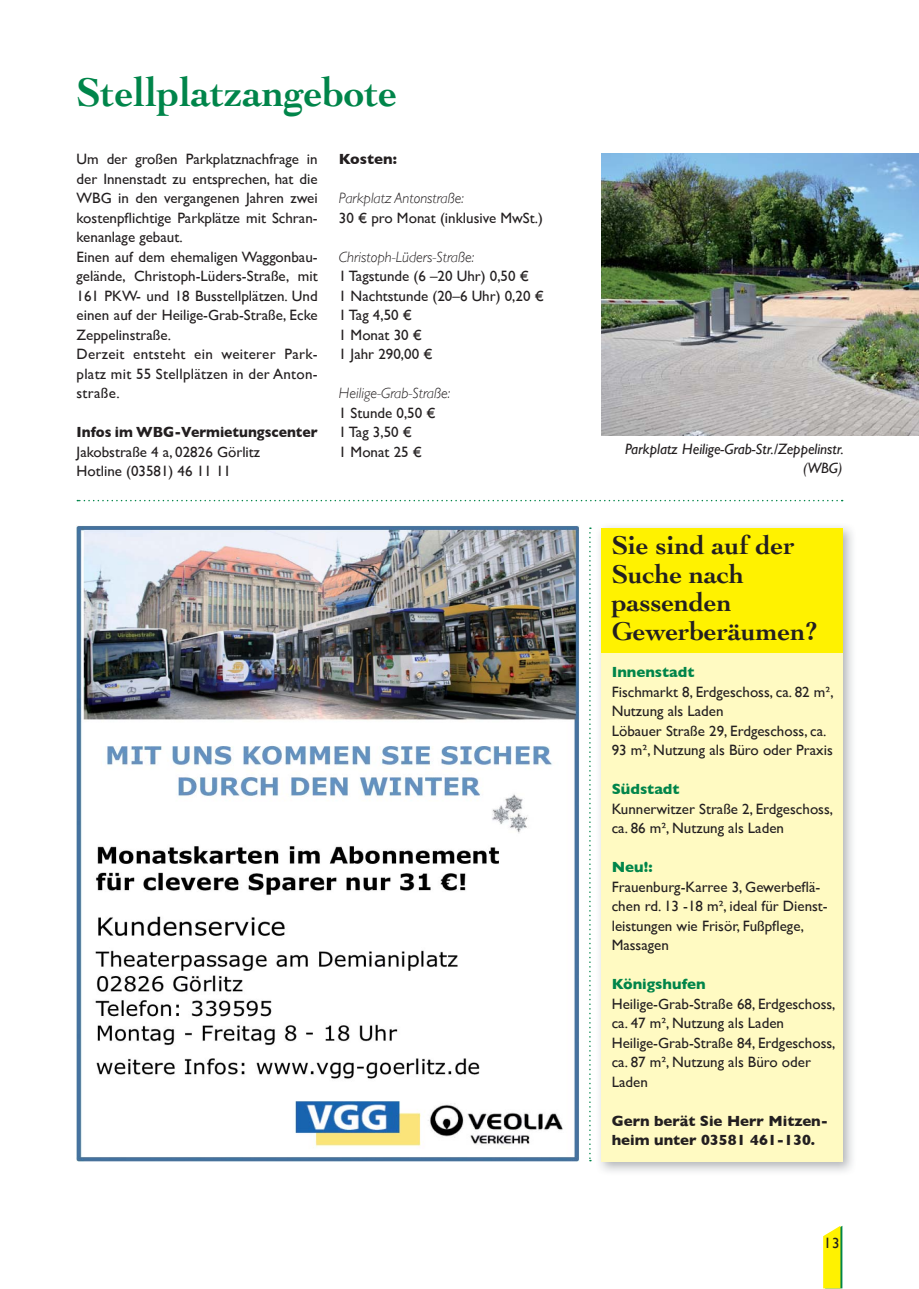
<style>
.page{position:relative;width:919px;height:1289px;background:#fff}
.page>*{position:absolute;margin:0;border:0;box-sizing:border-box;transform-origin:0 0}
.t1{font:700 42px "Cochin";color:#00854a;scale:.95 1}
.t2{font:700 27px/28.5px "Cochin";color:#231f20}
.t3{font:15px/19.5px "Gill Sans";color:#231f20}
.t4{font:italic 300 15px "Gill Sans";color:#231f20}
.t5{font:700 15px/19.5px "Gill Sans";color:#231f20}
.t6{font:italic 15px/19.5px "Gill Sans";color:#231f20;text-align:right}
.t7{font:700 15px "Gill Sans";color:#00854a}
.t8{font:700 15px "Gill Sans";color:#231f20;scale:.93 1}
</style>
<div class="page">
<svg style="left:823px;top:1225px;width:19px;height:63px"></svg>
<svg style="left:589px;top:527px;width:2px;height:634px"></svg>
<img style="left:599px;top:526px;width:254px;height:646px">
<div style="left:601px;top:528px;width:241px;height:633px;background:#fffac2"></div>
<div style="left:601px;top:528px;width:241px;height:125px;background:#fff200"></div>
<img style="left:77px;top:525px;width:502px;height:636px">
<svg style="left:77px;top:500px;width:765px;height:1px"></svg>
<img style="left:601px;top:153px;width:317px;height:282px">
<h1 class="t1" style="left:77px;top:68px;width:339px">Stellplatzangebote</h1>
<p class="t3" style="left:77px;top:149px;width:242px">Um der großen Parkplatznachfrage in der Innenstadt zu entsprechen, hat die<br>WBG in den vergangenen Jahren zwei kostenpflichtige Parkplätze mit Schran&shy;kenanlage gebaut.<br>Einen auf dem ehemaligen Waggonbau&shy;gelände, Christoph-Lüders-Straße, mit<br>161 PKW- und 18 Busstellplätzen. Und einen auf der Heilige-Grab-Straße, Ecke<br>Zeppelinstraße.<br>Derzeit entsteht ein weiterer Park&shy;platz mit 55 Stellplätzen in der Anton&shy;straße.</p>
<p class="t8" style="left:77px;top:423px;width:261px">Infos im WBG-Vermietungscenter</p>
<p class="t3" style="left:77px;top:442px;width:185px">Jakobstraße 4 a, 02826 Görlitz<br>Hotline (03581) 46 11 11</p>
<p class="t5" style="left:339px;top:149px;width:59px">Kosten:</p>
<p class="t4" style="left:339px;top:189px;width:127px">Parkplatz Antonstraße:</p>
<p class="t3" style="left:339px;top:207px;width:205px">30 € pro Monat (inklusive MwSt.)</p>
<p class="t4" style="left:339px;top:248px;width:137px">Christoph-Lüders-Straße:</p>
<p class="t3" style="left:339px;top:266px;width:206px">1 Tagstunde (6 –20 Uhr) 0,50 €<br>1 Nachtstunde (20–6 Uhr) 0,20 €<br>1 Tag 4,50 €<br>1 Monat 30 €<br>1 Jahr 290,00 €</p>
<p class="t4" style="left:339px;top:384px;width:113px">Heilige-Grab-Straße:</p>
<p class="t3" style="left:339px;top:402px;width:98px">1 Stunde 0,50 €<br>1 Tag 3,50 €<br>1 Monat 25 €</p>
<p class="t6" style="left:625px;top:439px;width:220px">Parkplatz Heilige-Grab-Str./Zeppelinstr. (WBG)</p>
<h2 class="t2" style="left:611px;top:530px;width:207px">Sie sind auf der<br>Suche nach passenden<br>Gewerberäumen?</h2>
<p class="t7" style="left:611px;top:663px;width:84px">Innenstadt</p>
<p class="t3" style="left:611px;top:681px;width:223px">Fischmarkt 8, Erdgeschoss, ca. 82 m²,<br>Nutzung als Laden<br>Löbauer Straße 29, Erdgeschoss, ca.<br>93 m², Nutzung als Büro oder Praxis</p>
<p class="t7" style="left:611px;top:780px;width:69px">Südstadt</p>
<p class="t3" style="left:611px;top:798px;width:223px">Kunnerwitzer Straße 2, Erdgeschoss, ca. 86 m², Nutzung als Laden</p>
<p class="t7" style="left:611px;top:858px;width:42px">Neu!:</p>
<p class="t3" style="left:611px;top:876px;width:217px">Frauenburg-Karree 3, Gewerbeflä&shy;chen rd. 13 -18 m², ideal für Dienst&shy;leistungen wie Frisör, Fußpflege,<br>Massagen</p>
<p class="t7" style="left:611px;top:975px;width:95px">Königshufen</p>
<p class="t3" style="left:611px;top:993px;width:225px">Heilige-Grab-Straße 68, Erdgeschoss, ca. 47 m², Nutzung als Laden<br>Heilige-Grab-Straße 84, Erdgeschoss, ca. 87 m², Nutzung als Büro oder<br>Laden</p>
<p class="t5" style="left:611px;top:1110px;width:218px">Gern berät Sie Herr Mitzen&shy;heim unter 03581 461-130.</p>
<p class="t3" style="left:823px;top:1232px;width:17px">13</p>
</div>
